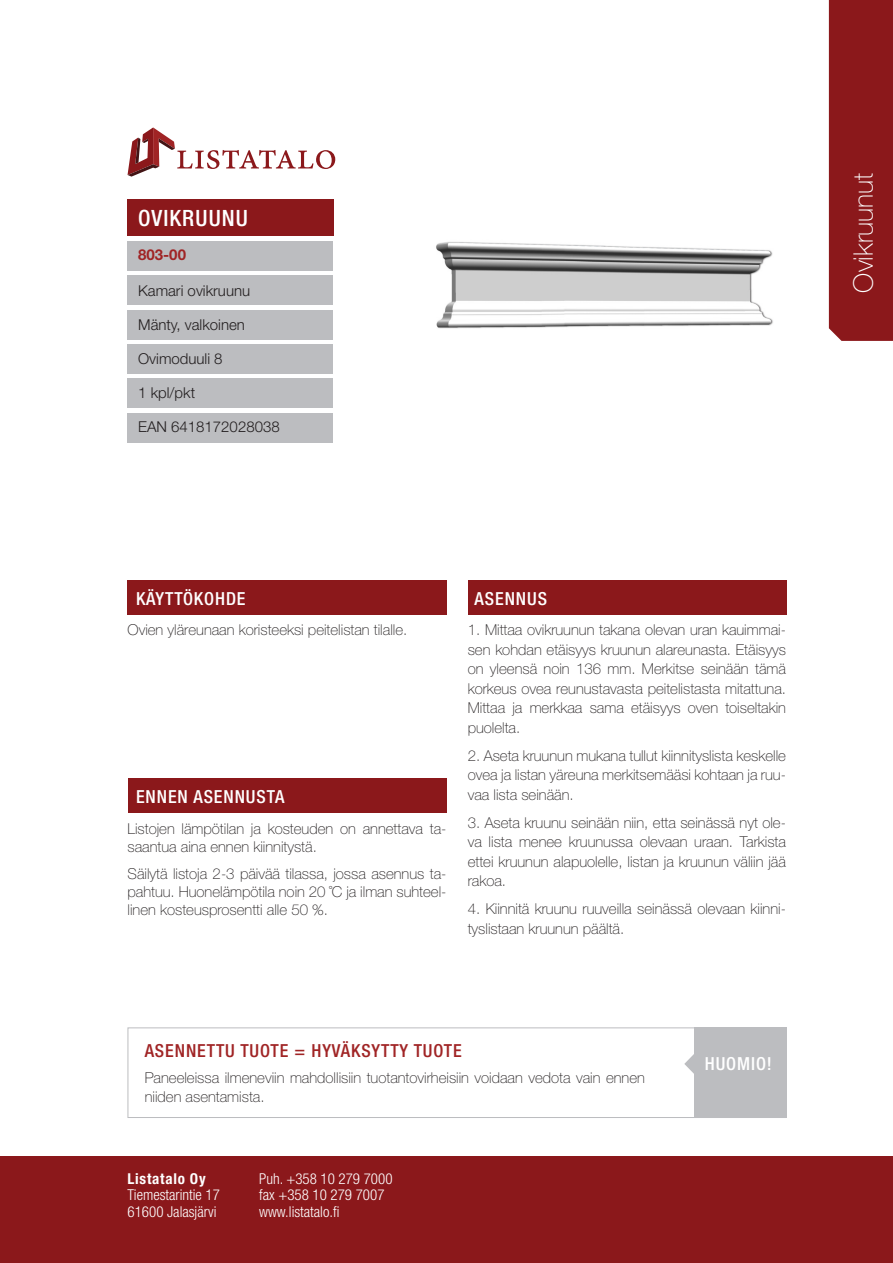
<style>
.page{position:relative;width:893px;height:1263px;background:#fff}
.page>*{position:absolute;margin:0;border:0;box-sizing:border-box;transform-origin:0 0}
.t1{font:100 27px "Helvetica Neue LT Std";color:#fff}
.Leipis{font:500 condensed 22.5px "Helvetica Neue LT Std";letter-spacing:.05em;color:#fff}
.t2{font:500 condensed 18px "Helvetica Neue LT Std";letter-spacing:.05em;color:#fff}
.t3{font:500 condensed 18px "Helvetica Neue LT Std";letter-spacing:.05em;color:#a02425}
.Leipis-2{font:100 15px/19.5px "Helvetica Neue LT Std";color:#231f20;text-align:justify}
.t4{font:300 condensed 15px "Helvetica Neue LT Std";color:#fff}
.Leipäteksti{font:300 15px "Helvetica Neue LT Std";color:#231f20}
.t5{font:700 condensed 15px "Helvetica Neue LT Std";letter-spacing:.05em;color:#fff}
.t6{font:700 15px "Helvetica Neue LT Std";color:#a02425}
</style>
<div class="page">
<div style="left:127px;top:200px;width:206px;height:36px;background:#8b181b"></div>
<div style="left:127px;top:241px;width:206px;height:30px;background:#bcbdc0"></div>
<div style="left:127px;top:344px;width:206px;height:30px;background:#bcbdc0"></div>
<div style="left:127px;top:275px;width:206px;height:30px;background:#bcbdc0"></div>
<div style="left:127px;top:378px;width:206px;height:30px;background:#bcbdc0"></div>
<div style="left:127px;top:310px;width:206px;height:29px;background:#bcbdc0"></div>
<div style="left:127px;top:413px;width:206px;height:30px;background:#bcbdc0"></div>
<div style="left:0;top:1157px;width:893px;height:106px;background:#8b181b"></div>
<div style="left:128px;top:778px;width:318px;height:35px;background:#8b181b"></div>
<svg style="left:128px;top:128px;width:207px;height:49px"></svg>
<div style="left:128px;top:580px;width:319px;height:35px;background:#8b181b"></div>
<div style="left:468px;top:580px;width:319px;height:35px;background:#8b181b"></div>
<div style="left:128px;top:1027px;width:658px;height:91px;border:1px solid #bcbdc0"></div>
<svg style="left:684px;top:1053px;width:11px;height:21px"></svg>
<div style="left:695px;top:1028px;width:92px;height:90px;background:#bcbdc0"></div>
<div style="left:829px;top:0;width:64px;height:341px;background:#8b181b"></div>
<img style="left:436px;top:242px;width:337px;height:87px">
<p class="Leipis" style="left:138px;top:205px;width:111px">OVIKRUUNU</p>
<p class="t6" style="left:138px;top:245px;width:49px">803-00</p>
<p class="Leipäteksti" style="left:138px;top:281px;width:113px">Kamari ovikruunu</p>
<p class="Leipäteksti" style="left:138px;top:315px;width:108px">Mänty, valkoinen</p>
<p class="Leipäteksti" style="left:138px;top:349px;width:86px">Ovimoduuli 8</p>
<p class="Leipäteksti" style="left:138px;top:383px;width:58px">1 kpl/pkt</p>
<p class="Leipäteksti" style="left:138px;top:417px;width:143px">EAN 6418172028038</p>
<p class="t2" style="left:136px;top:588px;width:111px">KÄYTTÖKOHDE</p>
<p class="t2" style="left:475px;top:588px;width:74px">ASENNUS</p>
<p class="Leipis-2" style="left:128px;top:620px;width:281px">Ovien yläreunaan koristeeksi peitelistan tilalle.</p>
<p class="Leipis-2" style="left:468px;top:620px;width:320px">1. Mittaa ovikruunun takana olevan uran kauimmai&shy;sen kohdan etäisyys kruunun alareunasta. Etäisyys on yleensä noin 136 mm. Merkitse seinään tämä korkeus ovea reunustavasta peitelistasta mitattuna.<br>Mittaa ja merkkaa sama etäisyys oven toiseltakin puolelta.</p>
<p class="Leipis-2" style="left:468px;top:746px;width:320px">2. Aseta kruunun mukana tullut kiinnityslista keskelle ovea ja listan yäreuna merkitsemääsi kohtaan ja ruu&shy;vaa lista seinään.</p>
<p class="Leipis-2" style="left:468px;top:813px;width:320px">3. Aseta kruunu seinään niin, etta seinässä nyt ole&shy;va lista menee kruunussa olevaan uraan. Tarkista ettei kruunun alapuolelle, listan ja kruunun väliin jää rakoa.</p>
<p class="Leipis-2" style="left:468px;top:899px;width:320px">4. Kiinnitä kruunu ruuveilla seinässä olevaan kiinni&shy;tyslistaan kruunun päältä.</p>
<p class="t2" style="left:136px;top:786px;width:150px">ENNEN ASENNUSTA</p>
<p class="Leipis-2" style="left:128px;top:820px;width:320px;line-height:18px">Listojen lämpötilan ja kosteuden on annettava ta&shy;saantua aina ennen kiinnitystä.</p>
<p class="Leipis-2" style="left:128px;top:864px;width:320px;line-height:18px">Säilytä listoja 2-3 päivää tilassa, jossa asennus ta&shy;pahtuu. Huonelämpötila noin 20 ˚C ja ilman suhteel&shy;linen kosteusprosentti alle 50 %.</p>
<p class="t3" style="left:145px;top:1040px;width:319px">ASENNETTU TUOTE = HYVÄKSYTTY TUOTE</p>
<p class="Leipis-2" style="left:145px;top:1069px;width:502px;line-height:18px">Paneeleissa ilmeneviin mahdollisiin tuotantovirheisiin voidaan vedota vain ennen niiden asentamista.</p>
<p class="t5" style="left:128px;top:1169px;width:80px">Listatalo Oy</p>
<p class="t4" style="left:128px;top:1186px;width:94px">Tiemestarintie 17</p>
<p class="t4" style="left:128px;top:1202px;width:90px">61600 Jalasjärvi</p>
<p class="t4" style="left:259px;top:1169px;width:135px">Puh. +358 10 279 7000</p>
<p class="t4" style="left:259px;top:1186px;width:127px">fax +358 10 279 7007</p>
<p class="t4" style="left:259px;top:1202px;width:82px">www.listatalo.fi</p>
<p class="t2" style="left:705px;top:1053px;width:69px">HUOMIO!</p>
<p class="t1" style="left:848px;top:292px;width:121px;rotate:-90deg">Ovikruunut</p>
</div>
